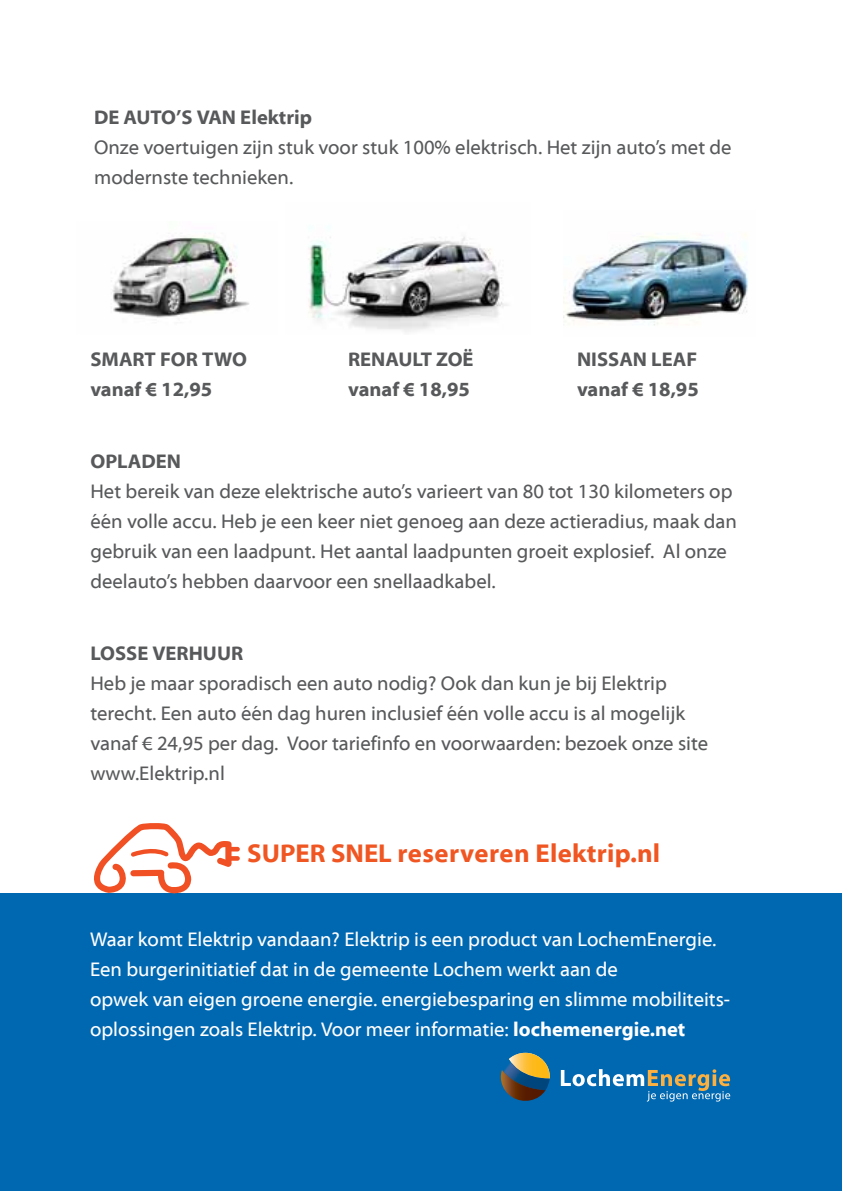
<style>
.page{position:relative;width:842px;height:1191px;background:#fff}
.page>*{position:absolute;margin:0;border:0;box-sizing:border-box;transform-origin:0 0}
.t1{font:700 26px "Myriad Web Pro";letter-spacing:.01em;color:#f05622}
.t2{font:20px/30px "Myriad Web Pro";color:#58595b}
.t3{font:20px/30px "Myriad Web Pro";color:#fff}
.t4{font:700 20px/30px "Myriad Web Pro";color:#58595b;text-align:right}
.s1{font-weight:700}
</style>
<div class="page">
<img style="left:112px;top:233px;width:137px;height:85px">
<img style="left:564px;top:233px;width:184px;height:93px">
<img style="left:308px;top:227px;width:200px;height:105px">
<div style="left:0;top:893px;width:842px;height:298px;background:#0067b1"></div>
<img style="left:509px;top:1052px;width:33px;height:7px">
<svg style="left:501px;top:1059px;width:49px;height:42px"></svg>
<svg style="left:561px;top:1069px;width:169px;height:32px"></svg>
<hr style="left:227px;top:847px;width:13px;height:4px;background:#f05023;border-radius:2px">
<svg style="left:227px;top:856px;width:13px;height:4px"></svg>
<svg style="left:94px;top:823px;width:138px;height:70px"></svg>
<p class="t4" style="left:94px;top:103px;width:219px">De auto’s van Elektrip</p>
<p class="t2" style="left:94px;top:133px;width:639px">Onze voertuigen zijn stuk voor stuk 100% elektrisch. Het zijn auto’s met de modernste technieken.</p>
<p class="t4" style="left:348px;top:344px;width:127px">ult Zoë vanaf € 18,95</p>
<p class="t4" style="left:577px;top:344px;width:33px">Nissan</p>
<p class="t4" style="left:90px;top:344px;width:158px;text-align:left;text-indent:54px">t for two vanaf € 12,95</p>
<p class="t4" style="left:348px;top:344px;width:26px">Rena</p>
<p class="t4" style="left:90px;top:344px;width:27px">Smar</p>
<p class="t4" style="left:577px;top:344px;width:123px">Leaf<br>vanaf € 18,95</p>
<p class="t4" style="left:90px;top:447px;width:92px">OPLADEN</p>
<p class="t2" style="left:90px;top:477px;width:648px">Het bereik van deze elektrische auto’s varieert van 80 tot 130 kilometers op één volle accu. Heb je een keer niet genoeg aan deze actieradius, maak dan gebruik van een laadpunt. Het aantal laadpunten groeit explosief. Al onze deelauto’s hebben daarvoor een snellaadkabel.</p>
<p class="t4" style="left:90px;top:638px;width:37px">Losse</p>
<p class="t4" style="left:152px;top:638px;width:26px">verh</p>
<p class="t4" style="left:203px;top:638px;width:37px">uur</p>
<p class="t2" style="left:90px;top:668px;width:619px">Heb je maar sporadisch een auto nodig? Ook dan kun je bij Elektrip terecht. Een auto één dag huren inclusief één volle accu is al mogelijk vanaf € 24,95 per dag. Voor tariefinfo en voorwaarden: bezoek onze site www.Elektrip.nl</p>
<h1 class="t1" style="left:247px;top:839px;width:414px">SUPER SNEL reserveren Elektrip.nl</h1>
<p class="t3" style="left:90px;top:924px;width:642px">Waar komt Elektrip vandaan? Elektrip is een product van LochemEnergie.<br>Een burgerinitiatief dat in de gemeente Lochem werkt aan de<br>opwek van eigen groene energie. energiebesparing en slimme mobiliteits&shy;oplossingen zoals Elektrip. Voor meer informatie: <span class="s1">lochemenergie.net</span></p>
</div>
